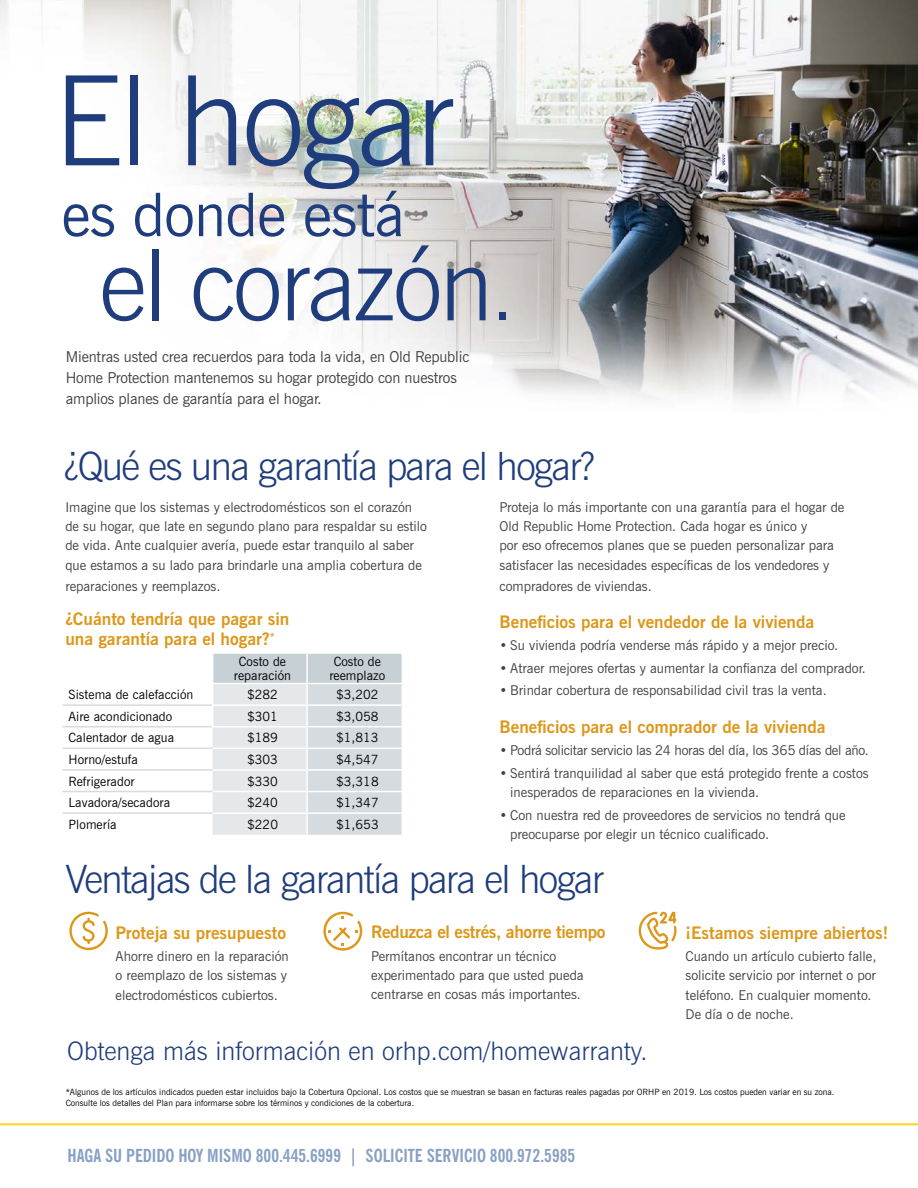
<style>
.page{position:relative;width:918px;height:1188px;background:#fff}
.page>*{position:absolute;margin:0;border:0;box-sizing:border-box;transform-origin:0 0}
.t1{font:300 124.5px "News Gothic BT";letter-spacing:-.03em;color:#1f3d7c}
.t2{font:300 99px "News Gothic BT";letter-spacing:-.03em;color:#1f3d7c}
.t3{font:60px "News Gothic BT";letter-spacing:-.01em;color:#1f3d7c}
.t4{font:300 39px "News Gothic BT";letter-spacing:-.04em;color:#1f3d7c}
.t5{font:300 25.5px "News Gothic BT";color:#1f3d7c}
.t6{font:700 condensed 18px "News Gothic BT";color:#87a0c4}
.t7{font:700 17.25px/20.7px "News Gothic BT";color:#dd971a}
.t8{font:700 17.25px "News Gothic BT";letter-spacing:-.02em;color:#dd971a}
.t9{font:15px/21px "News Gothic BT";letter-spacing:-.01em;color:#414042}
.t10{font:13.5px/19.2px "News Gothic BT";color:#414042}
.t11{font:13.5px "News Gothic BT";letter-spacing:-.02em;color:#414042}
.t12{font:12.75px/13.5px "News Gothic BT";letter-spacing:.005em;color:#000;text-align:center}
.t13{font:8.7px/10.4px "News Gothic BT";color:#000}
.s1{font-size:82.5px}
</style>
<div class="page">
<img style="left:0;top:0;width:918px;height:402px">
<hr style="left:0;top:1123px;width:918px;height:2px;background:#ffd33a">
<svg style="left:323px;top:912px;width:39px;height:39px"></svg>
<svg style="left:638px;top:912px;width:39px;height:38px"></svg>
<svg style="left:69px;top:912px;width:39px;height:38px"></svg>
<svg style="left:212px;top:654px;width:190px;height:181px;background:#dadfe3"></svg>
<hr style="left:306px;top:706px;width:2px;height:20px;background:#fff">
<hr style="left:212px;top:726px;width:95px;height:1px;background:#fff">
<hr style="left:307px;top:726px;width:95px;height:1px;background:#fff">
<hr style="left:306px;top:727px;width:2px;height:21px;background:#fff">
<hr style="left:213px;top:748px;width:94px;height:1px;background:#fff">
<hr style="left:307px;top:748px;width:95px;height:1px;background:#fff">
<hr style="left:306px;top:749px;width:2px;height:20px;background:#fff">
<hr style="left:213px;top:769px;width:94px;height:2px;background:#fff">
<hr style="left:307px;top:769px;width:95px;height:2px;background:#fff">
<hr style="left:306px;top:771px;width:2px;height:20px;background:#fff">
<hr style="left:213px;top:791px;width:94px;height:1px;background:#fff">
<hr style="left:307px;top:791px;width:95px;height:1px;background:#fff">
<hr style="left:306px;top:792px;width:2px;height:20px;background:#fff">
<hr style="left:213px;top:812px;width:94px;height:2px;background:#fff">
<hr style="left:307px;top:812px;width:95px;height:2px;background:#fff">
<hr style="left:306px;top:814px;width:2px;height:21px;background:#fff">
<hr style="left:62px;top:704px;width:150px;height:2px;background:#d5dbdf">
<hr style="left:62px;top:726px;width:150px;height:1px;background:#d5dbdf">
<hr style="left:62px;top:748px;width:151px;height:1px;background:#d5dbdf">
<hr style="left:62px;top:769px;width:151px;height:2px;background:#d5dbdf">
<hr style="left:62px;top:791px;width:151px;height:1px;background:#d5dbdf">
<hr style="left:62px;top:812px;width:151px;height:2px;background:#d5dbdf">
<h1 class="t1" style="left:54px;top:46px;width:401px">El hogar</h1>
<h3 class="t3" style="left:62px;top:178px;width:345px">es donde está</h3>
<h2 class="t2" style="left:99px;top:225px;width:417px">el corazón<span class="s1">.</span></h2>
<p class="t9" style="left:66px;top:346px;width:405px">Mientras usted crea recuerdos para toda la vida, en Old Republic<br>Home Protection mantenemos su hogar protegido con nuestros amplios planes de garantía para el hogar.</p>
<h3 class="t4" style="left:64px;top:442px;width:532px">¿Qué es una garantía para el hogar?</h3>
<p class="t10" style="left:65px;top:497px;width:363px">Imagine que los sistemas y electrodomésticos son el corazón de su hogar, que late en segundo plano para respaldar su estilo de vida. Ante cualquier avería, puede estar tranquilo al saber que estamos a su lado para brindarle una amplia cobertura de</p>
<p class="t10" style="left:65px;top:576px;width:157px">reparaciones y reemplazos.</p>
<p class="t7" style="left:65px;top:608px;width:226px">¿Cuánto tendría que pagar sin una garantía para el hogar?<sup>*</sup></p>
<p class="t12" style="left:234px;top:655px;width:59px">Costo de reparación</p>
<p class="t12" style="left:329px;top:655px;width:57px">Costo de reemplazo</p>
<p class="t12" style="left:68px;top:688px;width:126px">Sistema de calefacción</p>
<p class="t12" style="left:247px;top:688px;width:32px">$282</p>
<p class="t12" style="left:336px;top:688px;width:44px">$3,202</p>
<p class="t12" style="left:69px;top:709px;width:105px">Aire acondicionado</p>
<p class="t12" style="left:247px;top:709px;width:32px">$301</p>
<p class="t12" style="left:336px;top:709px;width:44px">$3,058</p>
<p class="t12" style="left:69px;top:731px;width:107px">Calentador de agua</p>
<p class="t12" style="left:247px;top:731px;width:32px">$189</p>
<p class="t12" style="left:336px;top:731px;width:44px">$1,813</p>
<p class="t12" style="left:69px;top:753px;width:71px">Horno/estufa</p>
<p class="t12" style="left:247px;top:753px;width:32px">$303</p>
<p class="t12" style="left:336px;top:753px;width:44px">$4,547</p>
<p class="t12" style="left:69px;top:774px;width:68px">Refrigerador</p>
<p class="t12" style="left:247px;top:774px;width:32px">$330</p>
<p class="t12" style="left:336px;top:774px;width:44px">$3,318</p>
<p class="t12" style="left:69px;top:796px;width:103px">Lavadora/secadora</p>
<p class="t12" style="left:247px;top:796px;width:32px">$240</p>
<p class="t12" style="left:336px;top:796px;width:44px">$1,347</p>
<p class="t12" style="left:69px;top:818px;width:50px">Plomería</p>
<p class="t12" style="left:247px;top:818px;width:32px">$220</p>
<p class="t12" style="left:336px;top:818px;width:44px">$1,653</p>
<p class="t10" style="left:500px;top:497px;width:346px">Proteja lo más importante con una garantía para el hogar de Old Republic Home Protection. Cada hogar es único y<br>por eso ofrecemos planes que se pueden personalizar para satisfacer las necesidades específicas de los vendedores y</p>
<p class="t10" style="left:500px;top:576px;width:154px">compradores de viviendas.</p>
<p class="t7" style="left:500px;top:611px;width:316px">Beneficios para el vendedor de la vivienda</p>
<p class="t10" style="left:500px;top:636px;width:340px">• Su vivienda podría venderse más rápido y a mejor precio.</p>
<p class="t10" style="left:500px;top:658px;width:368px">• Atraer mejores ofertas y aumentar la confianza del comprador.</p>
<p class="t10" style="left:500px;top:681px;width:329px">• Brindar cobertura de responsabilidad civil tras la venta.</p>
<p class="t7" style="left:500px;top:716px;width:328px">Beneficios para el comprador de la vivienda</p>
<p class="t11" style="left:500px;top:742px;width:371px">• Podrá solicitar servicio las 24 horas del día, los 365 días del año.</p>
<p class="t10" style="left:510px;top:763px;width:360px;text-indent:-11px">• Sentirá tranquilidad al saber que está protegido frente a costos inesperados de reparaciones en la vivienda.</p>
<p class="t10" style="left:510px;top:805px;width:337px;text-indent:-11px">• Con nuestra red de proveedores de servicios no tendrá que preocuparse por elegir un técnico cualificado.</p>
<h3 class="t4" style="left:66px;top:855px;width:540px">Ventajas de la garantía para el hogar</h3>
<p class="t7" style="left:116px;top:922px;width:172px">Proteja su presupuesto</p>
<p class="t10" style="left:116px;top:947px;width:175px">Ahorre dinero en la reparación o reemplazo de los sistemas y electrodomésticos cubiertos.</p>
<p class="t8" style="left:371px;top:922px;width:236px">Reduzca el estrés, ahorre tiempo</p>
<p class="t10" style="left:371px;top:946px;width:214px">Permítanos encontrar un técnico experimentado para que usted pueda centrarse en cosas más importantes.</p>
<h3 class="t5" style="left:67px;top:1035px;width:582px">Obtenga más información en orhp.com/homewarranty.</h3>
<p class="t7" style="left:686px;top:922px;width:204px">¡Estamos siempre abiertos!</p>
<p class="t10" style="left:686px;top:947px;width:192px">Cuando un artículo cubierto falle, solicite servicio por internet o por teléfono. En cualquier momento.<br>De día o de noche.</p>
<p class="t13" style="left:66px;top:1087px;width:770px">*Algunos de los artículos indicados pueden estar incluidos bajo la Cobertura Opcional. Los costos que se muestran se basan en facturas reales pagadas por ORHP en 2019. Los costos pueden variar en su zona.<br>Consulte los detalles del Plan para informarse sobre los términos y condiciones de la cobertura.</p>
<h3 class="t6" style="left:68px;top:1145px;width:509px">HAGA SU PEDIDO HOY MISMO 800.445.6999 | SOLICITE SERVICIO 800.972.5985</h3>
</div>
